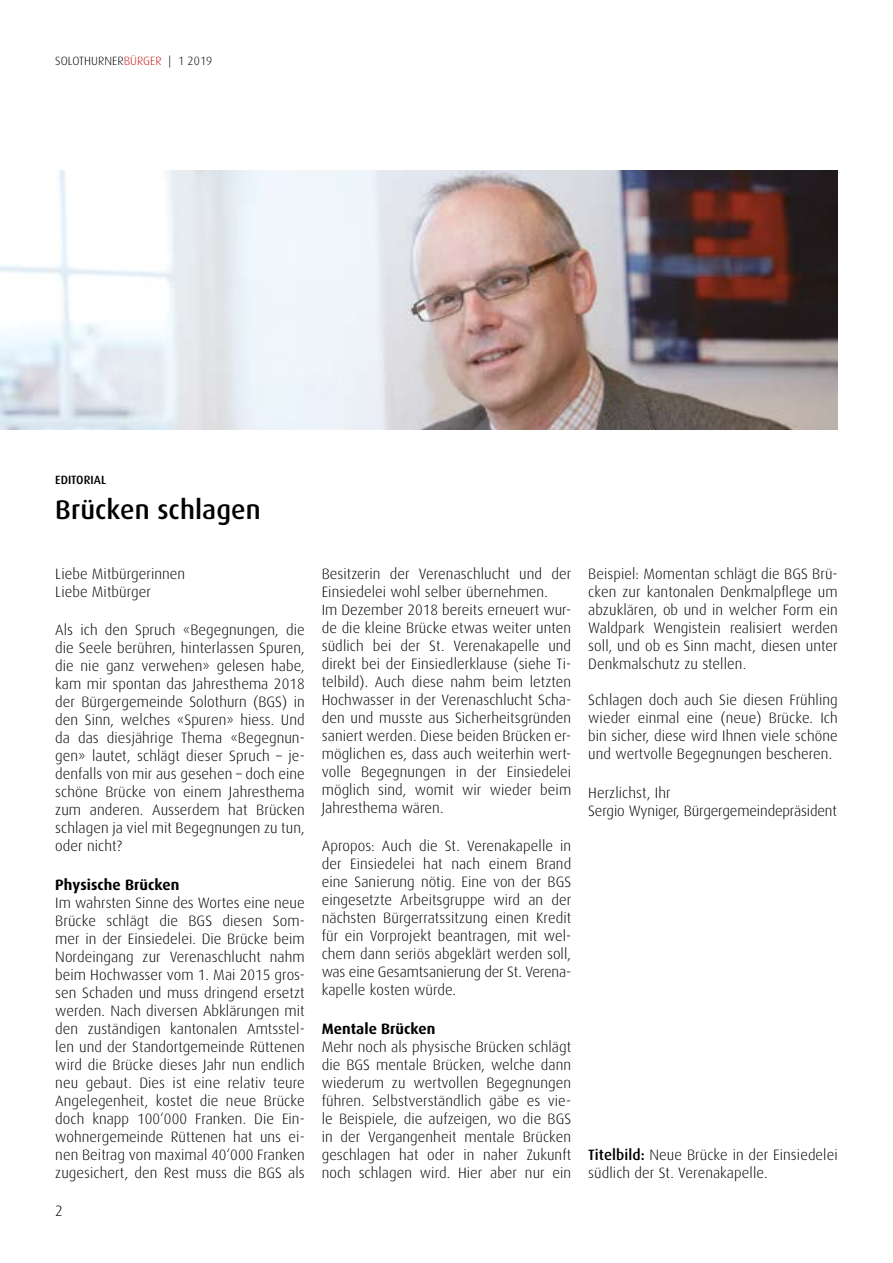
<style>
.page{position:relative;width:893px;height:1263px;background:#fff}
.page>*{position:absolute;margin:0;border:0;box-sizing:border-box;transform-origin:0 0}
.t1{font:500 27px "Dax";letter-spacing:.005em;color:#000}
.t2{font:300 15px/18px "Dax";letter-spacing:.005em;color:#000;text-align:justify}
.t3{font:700 15px "Dax";letter-spacing:.005em;color:#000}
.t4{font:300 12px "Dax";letter-spacing:.005em;color:#000}
.t5{font:500 12px "Dax";color:#000}
.s1{color:#cd171a}
.s2{font-weight:500}
</style>
<div class="page">
<img style="left:0;top:170px;width:838px;height:259px">
<p class="t4" style="left:55px;top:54px;width:158px">SOLOTHURNER<span class="s1">BÜRGER</span> | 1 2019</p>
<p class="t5" style="left:55px;top:473px;width:52px">EDITORIAL</p>
<h1 class="t1" style="left:55px;top:495px;width:207px">Brücken schlagen</h1>
<p class="t2" style="left:55px;top:565px;width:132px">Liebe Mitbürgerinnen<br>Liebe Mitbürger</p>
<p class="t2" style="left:55px;top:621px;width:251px">Als ich den Spruch «Begegnungen, die die Seele berühren, hinterlassen Spuren, die nie ganz verwehen» gelesen habe, kam mir spontan das Jahresthema 2018 der Bürgergemeinde Solothurn (BGS) in den Sinn, welches «Spuren» hiess. Und da das diesjährige Thema «Begegnun&shy;gen» lautet, schlägt dieser Spruch – je&shy;denfalls von mir aus gesehen – doch eine schöne Brücke von einem Jahresthema zum anderen. Ausserdem hat Brücken schlagen ja viel mit Begegnungen zu tun, oder nicht?</p>
<p class="t3" style="left:55px;top:877px;width:126px">Physische Brücken</p>
<p class="t2" style="left:55px;top:894px;width:251px">Im wahrsten Sinne des Wortes eine neue Brücke schlägt die BGS diesen Som&shy;mer in der Einsiedelei. Die Brücke beim Nordeingang zur Verenaschlucht nahm beim Hochwasser vom 1. Mai 2015 gros&shy;sen Schaden und muss dringend ersetzt werden. Nach diversen Abklärungen mit den zuständigen kantonalen Amtsstel&shy;len und der Standortgemeinde Rüttenen wird die Brücke dieses Jahr nun endlich neu gebaut. Dies ist eine relativ teure Angelegenheit, kostet die neue Brücke doch knapp 100‘000 Franken. Die Ein&shy;wohnergemeinde Rüttenen hat uns ei&shy;nen Beitrag von maximal 40‘000 Franken zugesichert, den Rest muss die BGS als</p>
<p class="t2" style="left:55px;top:1202px;width:9px">2</p>
<p class="t2" style="left:322px;top:565px;width:251px;text-align:left">Besitzerin der Verenaschlucht und der Einsiedelei wohl selber übernehmen.<br>Im Dezember 2018 bereits erneuert wur&shy;de die kleine Brücke etwas weiter unten südlich bei der St. Verenakapelle und direkt bei der Einsiedlerklause (siehe Ti&shy;telbild). Auch diese nahm beim letzten Hochwasser in der Verenaschlucht Scha&shy;den und musste aus Sicherheitsgründen saniert werden. Diese beiden Brücken er&shy;möglichen es, dass auch weiterhin wert&shy;volle Begegnungen in der Einsiedelei möglich sind, womit wir wieder beim Jahresthema wären.</p>
<p class="t2" style="left:322px;top:837px;width:251px">Apropos: Auch die St. Verenakapelle in der Einsiedelei hat nach einem Brand eine Sanierung nötig. Eine von der BGS eingesetzte Arbeitsgruppe wird an der nächsten Bürgerratssitzung einen Kredit für ein Vorprojekt beantragen, mit wel&shy;chem dann seriös abgeklärt werden soll, was eine Gesamtsanierung der St. Verena&shy;kapelle kosten würde.</p>
<p class="t3" style="left:322px;top:1020px;width:115px">Mentale Brücken</p>
<p class="t2" style="left:322px;top:1038px;width:251px">Mehr noch als physische Brücken schlägt die BGS mentale Brücken, welche dann wiederum zu wertvollen Begegnungen führen. Selbstverständlich gäbe es vie&shy;le Beispiele, die aufzeigen, wo die BGS in der Vergangenheit mentale Brücken geschlagen hat oder in naher Zukunft noch schlagen wird. Hier aber nur ein</p>
<p class="t2" style="left:588px;top:565px;width:251px">Beispiel: Momentan schlägt die BGS Brü&shy;cken zur kantonalen Denkmalpflege um abzuklären, ob und in welcher Form ein Waldpark Wengistein realisiert werden soll, und ob es Sinn macht, diesen unter Denkmalschutz zu stellen.</p>
<p class="t2" style="left:588px;top:691px;width:251px">Schlagen doch auch Sie diesen Frühling wieder einmal eine (neue) Brücke. Ich bin sicher, diese wird Ihnen viele schöne und wertvolle Begegnungen bescheren.</p>
<p class="t2" style="left:588px;top:784px;width:250px">Herzlichst, Ihr<br>Sergio Wyniger, Bürgergemeindepräsident</p>
<p class="t2" style="left:588px;top:1146px;width:251px"><span class="s2">Titelbild:</span> Neue Brücke in der Einsiedelei südlich der St. Verenakapelle.</p>
</div>
